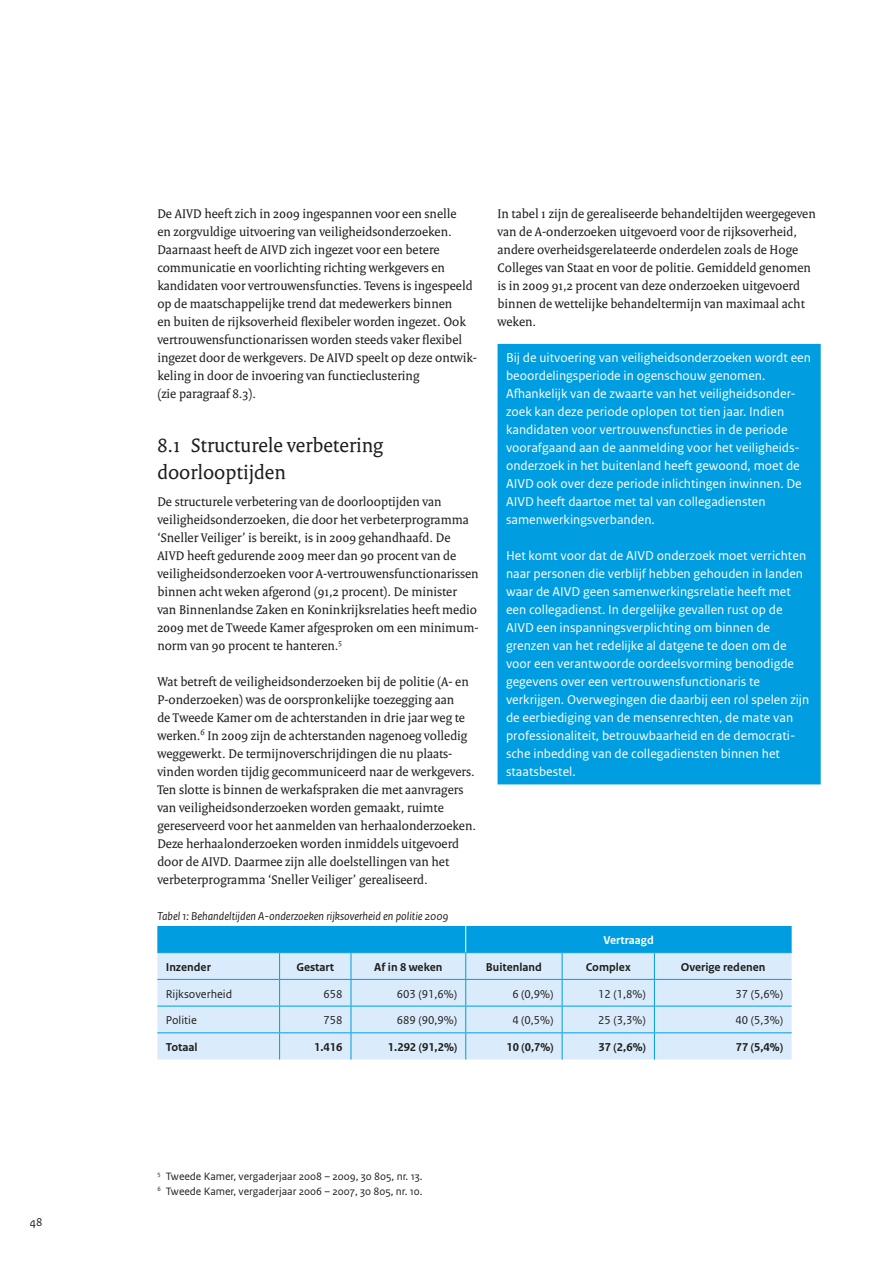
<style>
.page{position:relative;width:893px;height:1263px;background:#fff}
.page>*{position:absolute;margin:0;border:0;box-sizing:border-box;transform-origin:0 0}
.t1{font:21px/27px "Rijksoverheid Serif";color:#1e1e1c}
.t2{font:13.5px/18px "Rijksoverheid Serif";color:#1e1e1c}
.t3{font:13.5px/18px "Rijksoverheid Sans Text";color:#fff}
.t4{font:700 12px "Rijksoverheid Sans Text";color:#1e1e1c}
.t5{font:12px "Rijksoverheid Sans Text";color:#1e1e1c}
.t6{font:italic 12px "Rijksoverheid Sans Text";color:#1e1e1c}
.t7{font:700 12px "Rijksoverheid Sans Text";color:#fff}
.t8{font:11.25px/15px "Rijksoverheid Sans Text";color:#1e1e1c}
</style>
<div class="page">
<svg style="left:157px;top:926px;width:635px;height:133px;background:#a7d9f4"></svg>
<div style="left:497px;top:344px;width:324px;height:440px;background:#009de0"></div>
<p class="t5" style="left:30px;top:1215px;width:14px">48</p>
<p class="t2" style="left:157px;top:204px;width:321px">De AIVD heeft zich in 2009 ingespannen voor een snelle<br>en zorgvuldige uitvoering van veiligheidsonderzoeken.<br>Daarnaast heeft de AIVD zich ingezet voor een betere communicatie en voorlichting richting werkgevers en kandidaten voor vertrouwensfuncties. Tevens is ingespeeld op de maatschappelijke trend dat medewerkers binnen<br>en buiten de rijksoverheid flexibeler worden ingezet. Ook vertrouwensfunctionarissen worden steeds vaker flexibel ingezet door de werkgevers. De AIVD speelt op deze ontwik&shy;keling in door de invoering van functieclustering<br>(zie paragraaf 8.3).</p>
<h1 class="t1" style="left:157px;top:431px;width:227px">8.1 Structurele verbetering doorlooptijden</h1>
<p class="t2" style="left:157px;top:492px;width:323px">De structurele verbetering van de doorlooptijden van veiligheidsonderzoeken, die door het verbeterprogramma ‘Sneller Veiliger’ is bereikt, is in 2009 gehandhaafd. De AIVD heeft gedurende 2009 meer dan 90 procent van de veiligheidsonderzoeken voor A-vertrouwensfunctionarissen binnen acht weken afgerond (91,2 procent). De minister van Binnenlandse Zaken en Koninkrijksrelaties heeft medio 2009 met de Tweede Kamer afgesproken om een minimum&shy;norm van 90 procent te hanteren.<sup>5</sup></p>
<p class="t2" style="left:157px;top:672px;width:320px">Wat betreft de veiligheidsonderzoeken bij de politie (A- en P-onderzoeken) was de oorspronkelijke toezegging aan<br>de Tweede Kamer om de achterstanden in drie jaar weg te werken.<sup>6</sup> In 2009 zijn de achterstanden nagenoeg volledig weggewerkt. De termijnoverschrijdingen die nu plaats&shy;vinden worden tijdig gecommuniceerd naar de werkgevers.<br>Ten slotte is binnen de werkafspraken die met aanvragers van veiligheidsonderzoeken worden gemaakt, ruimte gereserveerd voor het aanmelden van herhaalonderzoeken.<br>Deze herhaalonderzoeken worden inmiddels uitgevoerd door de AIVD. Daarmee zijn alle doelstellingen van het verbeterprogramma ‘Sneller Veiliger’ gerealiseerd.</p>
<p class="t6" style="left:157px;top:909px;width:293px">Tabel 1: Behandeltijden A-onderzoeken rijksoverheid en politie 2009</p>
<p class="t2" style="left:497px;top:204px;width:320px">In tabel 1 zijn de gerealiseerde behandeltijden weergegeven van de A-onderzoeken uitgevoerd voor de rijksoverheid, andere overheidsgerelateerde onderdelen zoals de Hoge Colleges van Staat en voor de politie. Gemiddeld genomen is in 2009 91,2 procent van deze onderzoeken uitgevoerd binnen de wettelijke behandeltermijn van maximaal acht weken.</p>
<p class="t3" style="left:506px;top:349px;width:306px">Bij de uitvoering van veiligheidsonderzoeken wordt een beoordelingsperiode in ogenschouw genomen.<br>Afhankelijk van de zwaarte van het veiligheidsonder&shy;zoek kan deze periode oplopen tot tien jaar. Indien kandidaten voor vertrouwensfuncties in de periode voorafgaand aan de aanmelding voor het veiligheids&shy;onderzoek in het buitenland heeft gewoond, moet de AIVD ook over deze periode inlichtingen inwinnen. De AIVD heeft daartoe met tal van collegadiensten samenwerkingsverbanden.</p>
<p class="t3" style="left:506px;top:547px;width:305px">Het komt voor dat de AIVD onderzoek moet verrichten naar personen die verblijf hebben gehouden in landen waar de AIVD geen samenwerkingsrelatie heeft met een collegadienst. In dergelijke gevallen rust op de AIVD een inspanningsverplichting om binnen de grenzen van het redelijke al datgene te doen om de voor een verantwoorde oordeelsvorming benodigde gegevens over een vertrouwensfunctionaris te verkrijgen. Overwegingen die daarbij een rol spelen zijn de eerbiediging van de mensenrechten, de mate van professionaliteit, betrouwbaarheid en de democrati&shy;sche inbedding van de collegadiensten binnen het staatsbestel.</p>
<p class="t7" style="left:604px;top:933px;width:52px">Vertraagd</p>
<p class="t4" style="left:166px;top:960px;width:46px">Inzender</p>
<p class="t4" style="left:296px;top:960px;width:39px">Gestart</p>
<p class="t4" style="left:374px;top:960px;width:70px">Af in 8 weken</p>
<p class="t4" style="left:486px;top:960px;width:58px">Buitenland</p>
<p class="t4" style="left:586px;top:960px;width:46px">Complex</p>
<p class="t4" style="left:681px;top:960px;width:86px">Overige redenen</p>
<p class="t5" style="left:166px;top:987px;width:68px">Rijksoverheid</p>
<p class="t5" style="left:323px;top:987px;width:21px">658</p>
<p class="t5" style="left:397px;top:987px;width:62px">603 (91,6%)</p>
<p class="t5" style="left:512px;top:987px;width:43px">6 (0,9%)</p>
<p class="t5" style="left:598px;top:987px;width:49px">12 (1,8%)</p>
<p class="t5" style="left:735px;top:987px;width:49px">37 (5,6%)</p>
<p class="t5" style="left:166px;top:1013px;width:32px">Politie</p>
<p class="t5" style="left:323px;top:1013px;width:21px">758</p>
<p class="t5" style="left:397px;top:1013px;width:62px">689 (90,9%)</p>
<p class="t5" style="left:512px;top:1013px;width:43px">4 (0,5%)</p>
<p class="t5" style="left:598px;top:1013px;width:49px">25 (3,3%)</p>
<p class="t5" style="left:735px;top:1013px;width:49px">40 (5,3%)</p>
<p class="t4" style="left:166px;top:1040px;width:33px">Totaal</p>
<p class="t4" style="left:314px;top:1040px;width:30px">1.416</p>
<p class="t4" style="left:388px;top:1040px;width:71px">1.292 (91,2%)</p>
<p class="t4" style="left:506px;top:1040px;width:49px">10 (0,7%)</p>
<p class="t4" style="left:599px;top:1040px;width:49px">37 (2,6%)</p>
<p class="t4" style="left:736px;top:1040px;width:49px">77 (5,4%)</p>
<p class="t8" style="left:157px;top:1169px;width:267px"><sup>5</sup> Tweede Kamer, vergaderjaar 2008 – 2009, 30 805, nr. 13.<br><sup>6</sup> Tweede Kamer, vergaderjaar 2006 – 2007, 30 805, nr. 10.</p>
</div>
